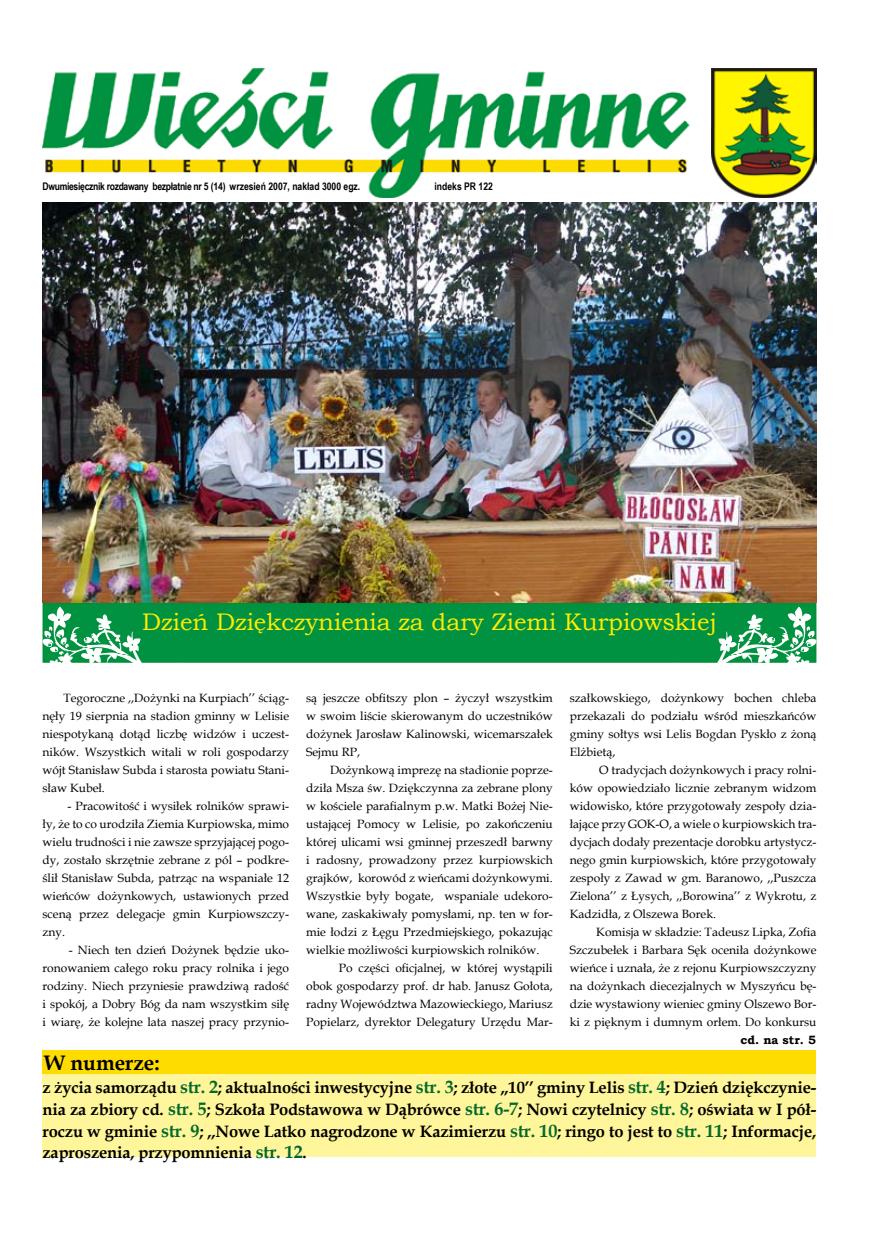
<style>
.page{position:relative;width:876px;height:1242px;background:#fff}
.page>*{position:absolute;margin:0;border:0;box-sizing:border-box;transform-origin:0 0}
.t1{font:24px "Bookman Old Style";color:#ffec00}
.t2{font:700 21px "Book Antiqua";color:#000}
.t3{font:700 16.5px/21.6px "Book Antiqua";letter-spacing:-.01em;color:#000;text-align:justify}
.t4{font:12px/18px "Book Antiqua";color:#000;text-align:justify}
.t5{font:700 12px "Bookman Old Style";color:#000}
.t6{font:700 10.5px "Arial Narrow";letter-spacing:-.03em;color:#000}
.t7{font:700 10.5px "Arial Narrow";color:#000}
.s1{font-size:18px;color:#02692b}
</style>
<div class="page">
<div style="left:43px;top:603px;width:773px;height:59px;background:#009240"></div>
<div style="left:43px;top:603px;width:773px;height:60px;border:2px solid #009035"></div>
<img style="left:43px;top:68px;width:647px;height:130px">
<img style="left:711px;top:68px;width:105px;height:130px">
<div style="left:43px;top:1072px;width:773px;height:85px;background:#fff59a"></div>
<div style="left:43px;top:1050px;width:773px;height:24px;background:#ffdc00"></div>
<svg style="left:677px;top:606px;width:140px;height:57px"></svg>
<svg style="left:42px;top:606px;width:140px;height:57px"></svg>
<img style="left:43px;top:202px;width:773px;height:401px">
<p class="t6" style="left:43px;top:178px;width:319px">Dwumiesięcznik rozdawany bezpłatnie nr 5 (14) wrzesień 2007, nakład 3000 egz.</p>
<p class="t7" style="left:435px;top:178px;width:60px">indeks PR 122</p>
<h1 class="t1" style="left:142px;top:606px;width:576px">Dzień Dziękczynienia za dary Ziemi Kurpiowskiej</h1>
<p class="t4" style="left:43px;top:689px;width:248px;text-indent:21px">Tegoroczne ,,Dożynki na Kurpiach’’ ściąg&shy;nęły 19 sierpnia na stadion gminny w Lelisie niespotykaną dotąd liczbę widzów i uczest&shy;ników. Wszystkich witali w roli gospodarzy wójt Stanisław Subda i starosta powiatu Stani&shy;sław Kubeł.</p>
<p class="t4" style="left:43px;top:797px;width:248px;text-indent:25px">- Pracowitość i wysiłek rolników sprawi&shy;ły, że to co urodziła Ziemia Kurpiowska, mimo wielu trudności i nie zawsze sprzyjającej pogo&shy;dy, zostało skrzętnie zebrane z pól – podkre&shy;ślił Stanisław Subda, patrząc na wspaniałe 12 wieńców dożynkowych, ustawionych przed sceną przez delegacje gmin Kurpiowszczy&shy;zny.</p>
<p class="t4" style="left:43px;top:941px;width:248px;text-indent:26px">- Niech ten dzień Dożynek będzie uko&shy;ronowaniem całego roku pracy rolnika i jego rodziny. Niech przyniesie prawdziwą radość i spokój, a Dobry Bóg da nam wszystkim siłę i wiarę, że kolejne lata naszej pracy przynio-</p>
<p class="t4" style="left:306px;top:689px;width:248px">są jeszcze obfitszy plon – życzył wszystkim w swoim liście skierowanym do uczestników dożynek Jarosław Kalinowski, wicemarszałek Sejmu RP,</p>
<p class="t4" style="left:306px;top:761px;width:248px;text-indent:24px">Dożynkową imprezę na stadionie poprze&shy;dziła Msza św. Dziękczynna za zebrane plony w kościele parafialnym p.w. Matki Bożej Nie&shy;ustającej Pomocy w Lelisie, po zakończeniu której ulicami wsi gminnej przeszedł barwny i radosny, prowadzony przez kurpiowskich grajków, korowód z wieńcami dożynkowymi.<br>Wszystkie były bogate, wspaniale udekoro&shy;wane, zaskakiwały pomysłami, np. ten w for&shy;mie łodzi z Łęgu Przedmiejskiego, pokazując wielkie możliwości kurpiowskich rolników.</p>
<p class="t4" style="left:306px;top:959px;width:248px;text-indent:33px">Po części oficjalnej, w której wystąpili obok gospodarzy prof. dr hab. Janusz Gołota, radny Województwa Mazowieckiego, Mariusz Popielarz, dyrektor Delegatury Urzędu Mar-</p>
<p class="t4" style="left:570px;top:689px;width:248px">szałkowskiego, dożynkowy bochen chleba przekazali do podziału wśród mieszkańców gminy sołtys wsi Lelis Bogdan Pyskło z żoną Elżbietą,</p>
<p class="t4" style="left:570px;top:761px;width:248px;text-indent:29px">O tradycjach dożynkowych i pracy rolni&shy;ków opowiedziało licznie zebranym widzom widowisko, które przygotowały zespoły dzia&shy;łające przy GOK-O, a wiele o kurpiowskich tra&shy;dycjach dodały prezentacje dorobku artystycz&shy;nego gmin kurpiowskich, które przygotowały zespoły z Zawad w gm. Baranowo, ,,Puszcza Zielona’’ z Łysych, ,,Borowina’’ z Wykrotu, z Kadzidła, z Olszewa Borek.</p>
<p class="t4" style="left:570px;top:923px;width:248px;text-indent:26px">Komisja w składzie: Tadeusz Lipka, Zofia Szczubełek i Barbara Sęk oceniła dożynkowe wieńce i uznała, że z rejonu Kurpiowszczyzny na dożynkach diecezjalnych w Myszyńcu bę&shy;dzie wystawiony wieniec gminy Olszewo Bor&shy;ki z pięknym i dumnym orłem. Do konkursu</p>
<p class="t5" style="left:741px;top:1031px;width:77px">cd. na str. 5</p>
<h2 class="t2" style="left:44px;top:1048px;width:117px">W numerze:</h2>
<p class="t3" style="left:43px;top:1077px;width:775px">z życia samorządu <span class="s1">str. 2</span>; aktualności inwestycyjne <span class="s1">str. 3</span>; złote ,,10’’ gminy Lelis <span class="s1">str. 4</span>; Dzień dziękczynie&shy;nia za zbiory cd. <span class="s1">str. 5</span>; Szkoła Podstawowa w Dąbrówce <span class="s1">str. 6-7</span>; Nowi czytelnicy <span class="s1">str. 8</span>; oświata w I pół&shy;roczu w gminie <span class="s1">str. 9</span>; ,,Nowe Latko nagrodzone w Kazimierzu <span class="s1">str. 10</span>; ringo to jest to <span class="s1">str. 11</span>; Informacje, zaproszenia, przypomnienia <span class="s1">str. 12</span>.</p>
</div>
